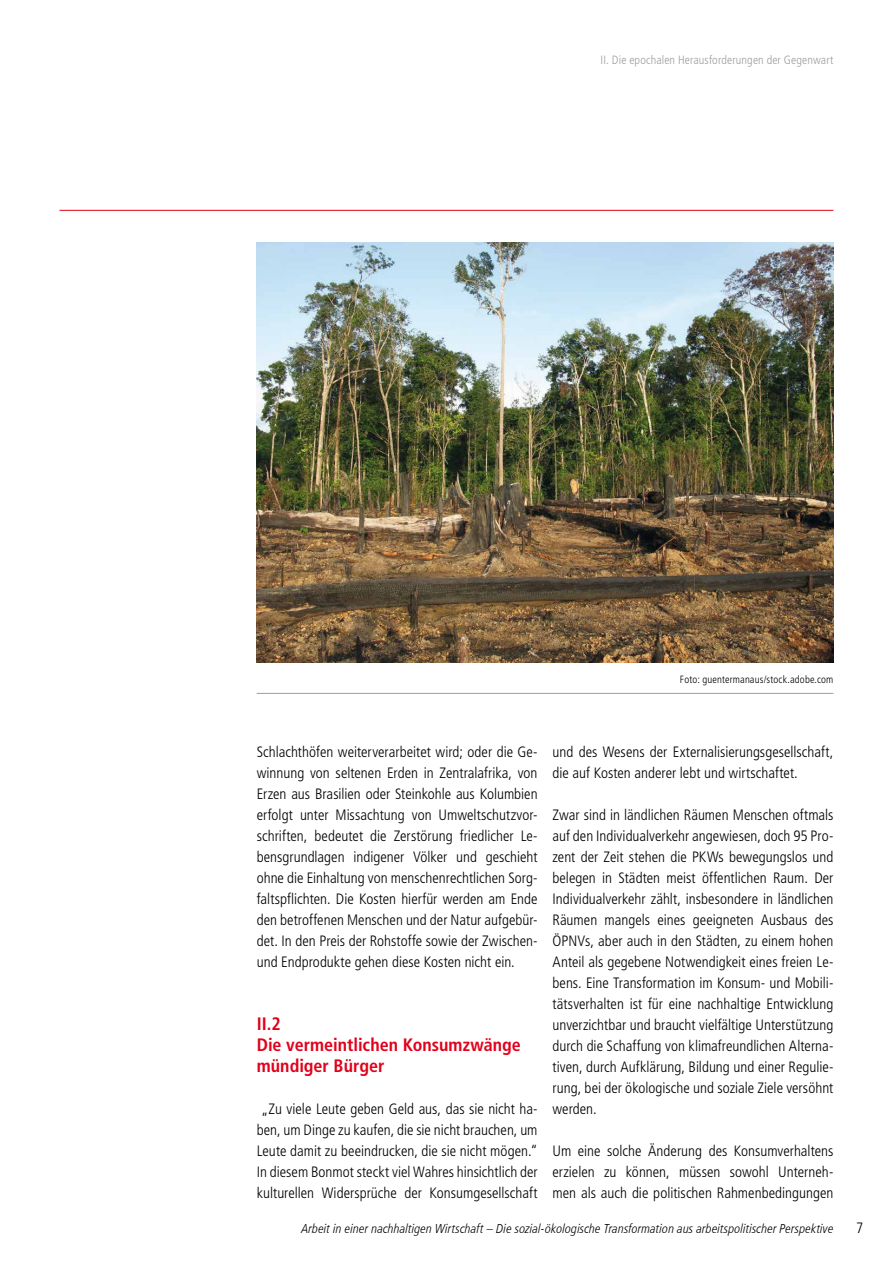
<style>
.page{position:relative;width:893px;height:1263px;background:#fff}
.page>*{position:absolute;margin:0;border:0;box-sizing:border-box;transform-origin:0 0}
.t1{font:700 condensed 18px/21px "Frutiger LT Std";color:#e2001a}
.t2{font:300 condensed 15px/21px "Frutiger LT Std";color:#000;text-align:justify}
.t3{font:italic 300 condensed 12.75px "Frutiger LT Com";letter-spacing:.005em;color:#000}
.t4{font:300 condensed 12px "Frutiger LT Std";letter-spacing:.01em;color:#9c9e9f}
.t5{font:300 condensed 10.5px "Frutiger LT Std";letter-spacing:.015em;color:#000}
</style>
<div class="page">
<img style="left:257px;top:242px;width:576px;height:420px">
<hr style="left:257px;top:693px;width:576px;height:1px;background:#9c9e9f">
<hr style="left:60px;top:210px;width:773px;height:1px;background:#e2001a">
<p class="t4" style="left:601px;top:53px;width:234px">II. Die epochalen Herausforderungen der Gegenwart</p>
<p class="t5" style="left:680px;top:673px;width:155px">Foto: guentermanaus/stock.adobe.com</p>
<p class="t2" style="left:257px;top:741px;width:282px">Schlachthöfen weiterverarbeitet wird; oder die Ge&shy;winnung von seltenen Erden in Zentralafrika, von Erzen aus Brasilien oder Steinkohle aus Kolumbien erfolgt unter Missachtung von Umweltschutzvor&shy;schriften, bedeutet die Zerstörung friedlicher Le&shy;bensgrundlagen indigener Völker und geschieht ohne die Einhaltung von menschenrechtlichen Sorg&shy;faltspflichten. Die Kosten hierfür werden am Ende den betroffenen Menschen und der Natur aufgebür&shy;det. In den Preis der Rohstoffe sowie der Zwischen&shy;und Endprodukte gehen diese Kosten nicht ein.</p>
<p class="t1" style="left:257px;top:1013px;width:266px">II.2<br>Die vermeintlichen Konsumzwänge mündiger Bürger</p>
<p class="t2" style="left:257px;top:1098px;width:282px;text-align:center">„Zu viele Leute geben Geld aus, das sie nicht ha&shy;ben, um Dinge zu kaufen, die sie nicht brauchen, um Leute damit zu beeindrucken, die sie nicht mögen.“ In diesem Bonmot steckt viel Wahres hinsichtlich der kulturellen Widersprüche der Konsumgesellschaft</p>
<p class="t2" style="left:552px;top:741px;width:282px">und des Wesens der Externalisierungsgesellschaft, die auf Kosten anderer lebt und wirtschaftet.</p>
<p class="t2" style="left:552px;top:804px;width:282px">Zwar sind in ländlichen Räumen Menschen oftmals auf den Individualverkehr angewiesen, doch 95 Pro&shy;zent der Zeit stehen die PKWs bewegungslos und belegen in Städten meist öffentlichen Raum. Der Individualverkehr zählt, insbesondere in ländlichen Räumen mangels eines geeigneten Ausbaus des ÖPNVs, aber auch in den Städten, zu einem hohen Anteil als gegebene Notwendigkeit eines freien Le&shy;bens. Eine Transformation im Konsum- und Mobili&shy;tätsverhalten ist für eine nachhaltige Entwicklung unverzichtbar und braucht vielfältige Unterstützung durch die Schaffung von klimafreundlichen Alterna&shy;tiven, durch Aufklärung, Bildung und einer Regulie&shy;rung, bei der ökologische und soziale Ziele versöhnt werden.</p>
<p class="t2" style="left:552px;top:1140px;width:282px">Um eine solche Änderung des Konsumverhaltens erzielen zu können, müssen sowohl Unterneh&shy;men als auch die politischen Rahmenbedingungen</p>
<p class="t3" style="left:301px;top:1221px;width:533px">Arbeit in einer nachhaltigen Wirtschaft – Die sozial-ökologische Transformation aus arbeitspolitischer Perspektive</p>
<p class="t2" style="left:856px;top:1218px;width:9px">7</p>
</div>
